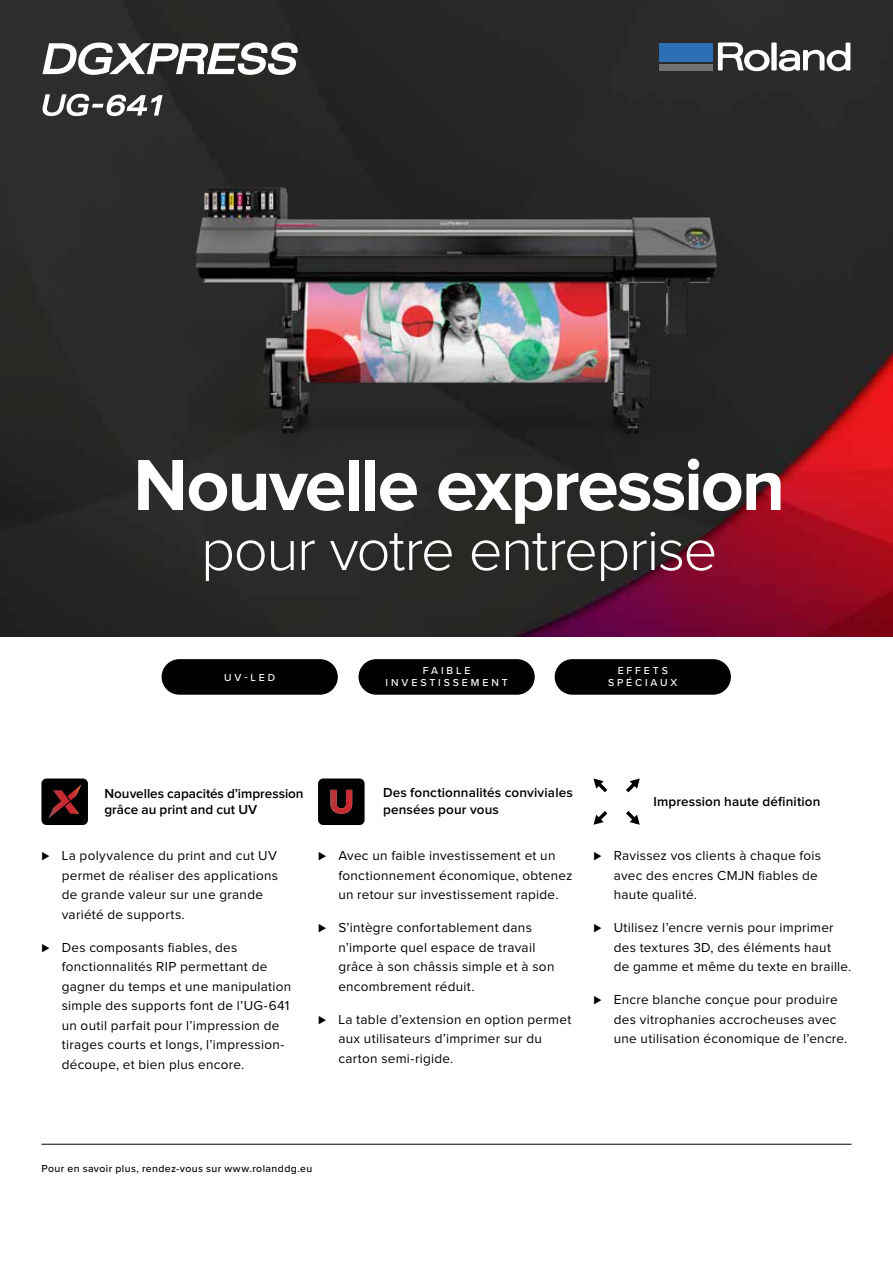
<style>
.page{position:relative;width:893px;height:1263px;background:#fff}
.page>*{position:absolute;margin:0;border:0;box-sizing:border-box;transform-origin:0 0}
.t1{font:700 75px "Proxima Nova";letter-spacing:-.03em;color:#fff}
.t2{font:300 60px "Proxima Nova";letter-spacing:-.03em;color:#fff}
.t3{font:13.5px/19.5px "Proxima Nova";letter-spacing:.02em;color:#000}
.t4{font:600 13.5px/16.2px "Proxima Nova";letter-spacing:.01em;color:#000}
.t5{font:500 10.5px "Proxima Nova";letter-spacing:.04em;color:#000}
.t6{font:500 10.5px/12px "Proxima Nova";letter-spacing:.275em;color:#fff;text-align:center}
</style>
<div class="page">
<img style="left:0;top:0;width:893px;height:637px">
<img style="left:156px;top:60px;width:601px;height:451px">
<div style="left:771px;top:43px;width:6px;height:27px;background:#fff"></div>
<svg style="left:779px;top:43px;width:71px;height:32px"></svg>
<svg style="left:718px;top:43px;width:52px;height:28px"></svg>
<div style="left:659px;top:64px;width:54px;height:6px;background:#707372"></div>
<div style="left:659px;top:43px;width:54px;height:19px;background:#2d6fb7"></div>
<div style="left:162px;top:659px;width:176px;height:36px;background:#000101;border-radius:18px"></div>
<div style="left:358px;top:659px;width:177px;height:36px;background:#000101;border-radius:18px"></div>
<div style="left:555px;top:659px;width:176px;height:36px;background:#000101;border-radius:18px"></div>
<div style="left:41px;top:778px;width:47px;height:47px;background:#000;border-radius:5px"></div>
<div style="left:318px;top:778px;width:47px;height:47px;background:#000;border-radius:5px"></div>
<svg style="left:593px;top:778px;width:47px;height:47px"></svg>
<hr style="left:41px;top:1144px;width:810px;height:1px;background:#000101">
<svg style="left:330px;top:790px;width:22px;height:24px"></svg>
<svg style="left:43px;top:43px;width:255px;height:32px"></svg>
<svg style="left:42px;top:94px;width:121px;height:22px"></svg>
<svg style="left:48px;top:784px;width:34px;height:35px"></svg>
<h1 class="t1" style="left:133px;top:451px;width:653px">Nouvelle expression</h1>
<h2 class="t2" style="left:201px;top:523px;width:518px">pour votre entreprise</h2>
<p class="t6" style="left:224px;top:671px;width:52px">UV-LED</p>
<p class="t6" style="left:386px;top:664px;width:124px">FAIBLE<br>INVESTISSEMENT</p>
<p class="t6" style="left:608px;top:664px;width:71px">EFFETS<br>SPÉCIAUX</p>
<p class="t4" style="left:104px;top:785px;width:201px">Nouvelles capacités d’impression grâce au print and cut UV</p>
<p class="t3" style="left:62px;top:847px;width:218px;text-indent:-20px">⊲ La polyvalence du print and cut UV permet de réaliser des applications de grande valeur sur une grande variété de supports.</p>
<p class="t3" style="left:62px;top:938px;width:231px;text-indent:-20px">⊲ Des composants fiables, des fonctionnalités RIP permettant de gagner du temps et une manipulation simple des supports font de l’UG-641 un outil parfait pour l’impression de tirages courts et longs, l’impression&shy;découpe, et bien plus encore.</p>
<p class="t4" style="left:383px;top:785px;width:191px">Des fonctionnalités conviviales pensées pour vous</p>
<p class="t3" style="left:338px;top:847px;width:236px;text-indent:-20px">⊲ Avec un faible investissement et un fonctionnement économique, obtenez un retour sur investissement rapide.</p>
<p class="t3" style="left:338px;top:919px;width:218px;text-indent:-20px">⊲ S’intègre confortablement dans n’importe quel espace de travail grâce à son châssis simple et à son encombrement réduit.</p>
<p class="t3" style="left:338px;top:1010px;width:234px;text-indent:-20px">⊲ La table d’extension en option permet aux utilisateurs d’imprimer sur du carton semi-rigide.</p>
<p class="t4" style="left:653px;top:794px;width:169px">Impression haute définition</p>
<p class="t3" style="left:614px;top:847px;width:209px;text-indent:-20px">⊲ Ravissez vos clients à chaque fois avec des encres CMJN fiables de haute qualité.</p>
<p class="t3" style="left:614px;top:919px;width:239px;text-indent:-20px">⊲ Utilisez l’encre vernis pour imprimer des textures 3D, des éléments haut<br>de gamme et même du texte en braille.</p>
<p class="t3" style="left:614px;top:991px;width:235px;text-indent:-20px">⊲ Encre blanche conçue pour produire des vitrophanies accrocheuses avec une utilisation économique de l’encre.</p>
<p class="t5" style="left:41px;top:1161px;width:272px">Pour en savoir plus, rendez-vous sur www.rolanddg.eu</p>
</div>
